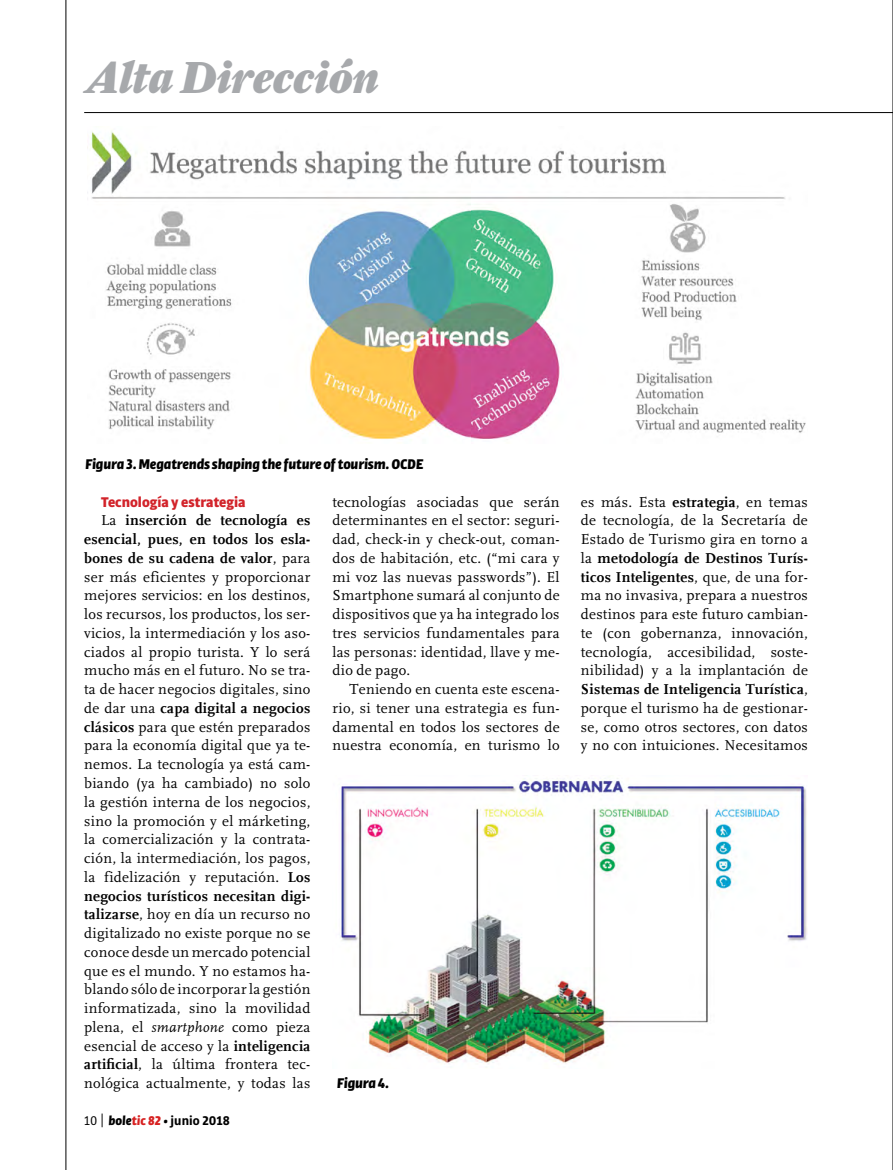
<style>
.page{position:relative;width:893px;height:1170px;background:#fff}
.page>*{position:absolute;margin:0;border:0;box-sizing:border-box;transform-origin:0 0}
.t1{font:45px "Farnham Display Black Ital OSF";color:#a7a9ac}
.t2{font:15px/18.8px "FF Scala";letter-spacing:.02em;color:#000;text-align:justify}
.t3{font:700 15px/18.8px "Scala";letter-spacing:.02em;color:#000;text-align:justify}
.t4{font:italic 900 15px "Bulo";letter-spacing:-.01em;color:#000}
.t5{font:900 15px "Bulo";color:#d2232a}
.t6{font:700 13.5px "Bulo";color:#000}
.s1{font-family:"FF Scala";font-weight:400}
.s2{font-family:"Scala";font-weight:700}
.s3{font-style:italic}
.s4{font-weight:400}
.s5{font-family:"Libre Franklin";font-weight:400}
.s6{font-weight:900;font-style:italic}
.s7{font-weight:900;font-style:italic;color:#d72121}
</style>
<div class="page">
<hr style="left:84px;top:112px;width:809px;height:1px;background:#000">
<hr style="left:66px;top:0;width:1px;height:1169px;background:#000">
<hr style="left:892px;top:0;width:1px;height:1169px;background:#000">
<img style="left:87px;top:130px;width:719px;height:310px">
<img style="left:340px;top:778px;width:467px;height:285px">
<h1 class="t1" style="left:85px;top:49px;width:296px">Alta Dirección</h1>
<p class="t4" style="left:85px;top:453px;width:340px">Figura 3. Megatrends shaping the future of tourism. OCDE</p>
<p class="t5" style="left:101px;top:491px;width:146px">Tecnología y estrategia</p>
<p class="t3" style="left:84px;top:511px;width:228px;text-indent:17px"><span class="s1">La</span> inserción de tecnología es esencial, pues, en todos los esla&shy;bones de su cadena de valor<span class="s1">, para</span></p>
<p class="t2" style="left:84px;top:567px;width:228px">ser más eficientes y proporcionar mejores servicios: en los destinos, los recursos, los productos, los ser&shy;vicios, la intermediación y los aso&shy;ciados al propio turista. Y lo será mucho más en el futuro. No se tra&shy;ta de hacer negocios digitales, sino</p>
<p class="t3" style="left:84px;top:698px;width:228px"><span class="s1">de dar una</span> capa digital a negocios</p>
<p class="t2" style="left:84px;top:717px;width:228px"><span class="s2">clásicos</span> para que estén preparados para la economía digital que ya te&shy;nemos. La tecnología ya está cam&shy;biando (ya ha cambiado) no solo la gestión interna de los negocios, sino la promoción y el márketing, la comercialización y la contrata&shy;ción, la intermediación, los pagos, la fidelización y reputación. <span class="s2">Los</span></p>
<p class="t3" style="left:84px;top:886px;width:228px">negocios turísticos necesitan digi-</p>
<p class="t2" style="left:84px;top:905px;width:228px"><span class="s2">talizarse</span>, hoy en día un recurso no digitalizado no existe porque no se conoce desde un mercado potencial que es el mundo. Y no estamos ha&shy;blando sólo de incorporar la gestión informatizada, sino la movilidad plena, el <span class="s3">smartphone</span> como pieza esencial de acceso y la <span class="s2">inteligencia artificial</span>, la última frontera tec&shy;nológica actualmente, y todas las</p>
<p class="t6" style="left:84px;top:1111px;width:147px"><span class="s4">10</span> <span class="s5">|</span> <span class="s6">bole</span><span class="s7">tic 82</span> <span class="s6">•</span> junio 2018</p>
<p class="t2" style="left:332px;top:492px;width:229px">tecnologías asociadas que serán determinantes en el sector: seguri&shy;dad, check-in y check-out, coman&shy;dos de habitación, etc. (“mi cara y mi voz las nuevas passwords”). El Smartphone sumará al conjunto de dispositivos que ya ha integrado los tres servicios fundamentales para las personas: identidad, llave y me&shy;dio de pago.</p>
<p class="t2" style="left:332px;top:680px;width:229px;text-indent:17px">Teniendo en cuenta este escena&shy;rio, si tener una estrategia es fun&shy;damental en todos los sectores de nuestra economía, en turismo lo</p>
<p class="t4" style="left:337px;top:1072px;width:54px">Figura 4.</p>
<p class="t2" style="left:581px;top:492px;width:229px">es más. Esta <span class="s2">estrategia</span>, en temas de tecnología, de la Secretaría de Estado de Turismo gira en torno a</p>
<p class="t3" style="left:581px;top:548px;width:229px"><span class="s1">la</span> metodología de Destinos Turís&shy;ticos Inteligentes<span class="s1">, que, de una for-</span></p>
<p class="t2" style="left:581px;top:586px;width:229px">ma no invasiva, prepara a nuestros destinos para este futuro cambian&shy;te (con gobernanza, innovación, tecnología, accesibilidad, soste&shy;nibilidad) y a la implantación de</p>
<p class="t3" style="left:581px;top:680px;width:229px">Sistemas de Inteligencia Turística<span class="s1">,</span></p>
<p class="t2" style="left:581px;top:699px;width:229px">porque el turismo ha de gestionar&shy;se, como otros sectores, con datos y no con intuiciones. Necesitamos</p>
</div>
